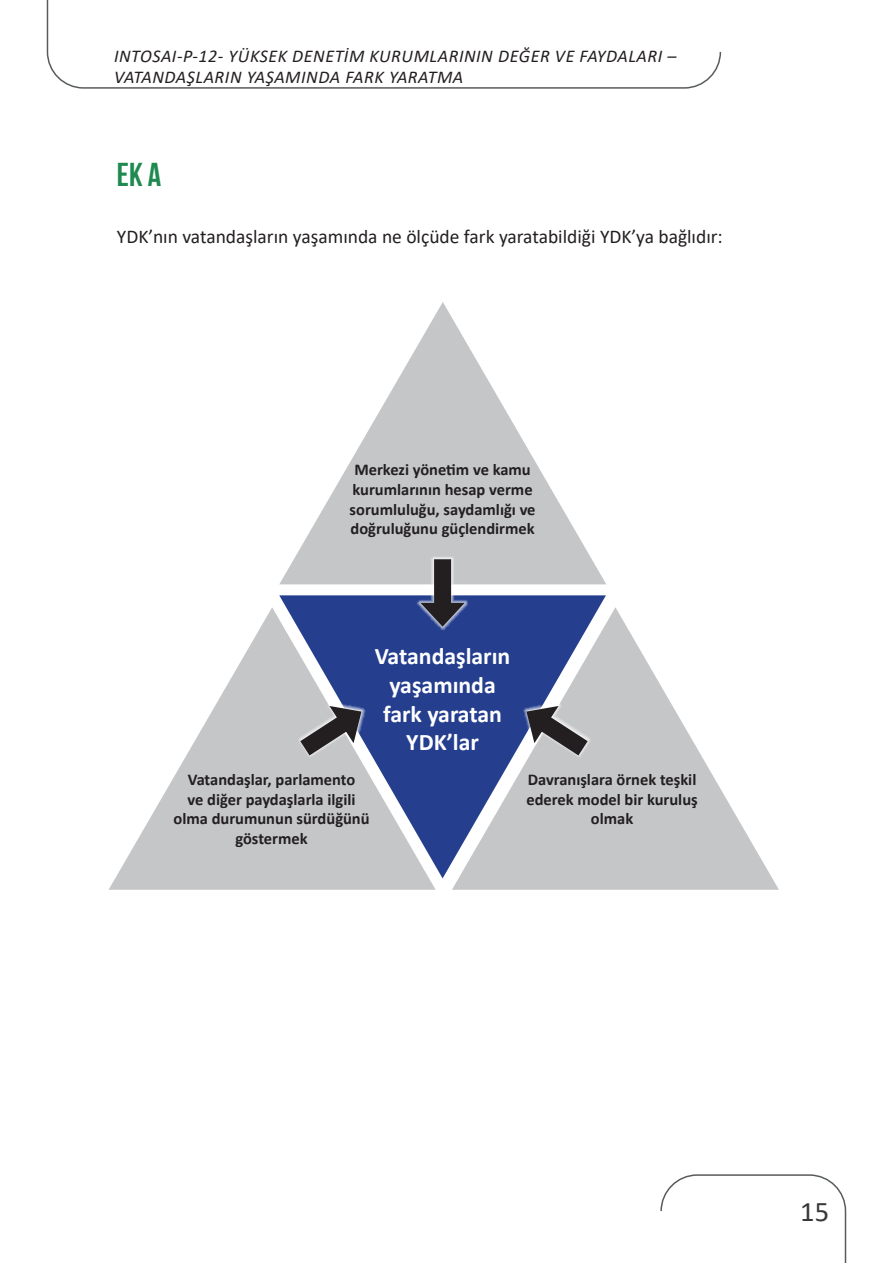
<style>
.page{position:relative;width:893px;height:1263px;background:#fff}
.page>*{position:absolute;margin:0;border:0;box-sizing:border-box;transform-origin:0 0}
.t1{font:700 33px "Bebas Neue";color:#1f8a4f}
.t2{font:28.5px "Calibri";color:#37383a}
.t3{font:700 23.85px/28.5px "Calibri";color:#fff;text-align:center}
.t4{font:19.5px "Calibri";color:#231f20}
.t5{font:italic 18px/21.6px "Calibri";letter-spacing:.03em;color:#231f20}
.t6{font:700 16.5px/19.8px "Calibri";color:#231f20;text-align:center}
</style>
<div class="page">
<svg style="left:47px;top:0;width:674px;height:89px"></svg>
<svg style="left:660px;top:1174px;width:186px;height:89px"></svg>
<svg style="left:279px;top:302px;width:327px;height:282px"></svg>
<svg style="left:109px;top:607px;width:327px;height:283px;fill:#c5c6c8"></svg>
<svg style="left:452px;top:607px;width:327px;height:283px;fill:#c5c6c8"></svg>
<svg style="left:279px;top:595px;width:327px;height:283px;background:#717fac"></svg>
<svg style="left:417px;top:556px;width:51px;height:74px"></svg>
<svg style="left:419px;top:557px;width:48px;height:71px"></svg>
<div style="left:434px;top:559px;width:17px;height:53px;background:#231f20"></div>
<svg style="left:420px;top:603px;width:45px;height:24px"></svg>
<svg style="left:509px;top:688px;width:98px;height:84px;background:#969aaa"></svg>
<svg style="left:281px;top:688px;width:97px;height:84px;background:#9499a9"></svg>
<p class="t5" style="left:114px;top:44px;width:564px">INTOSAI-P-12- YÜKSEK DENETİM KURUMLARININ DEĞER VE FAYDALARI –<br>VATANDAŞLARIN YAŞAMINDA FARK YARATMA</p>
<h1 class="t1" style="left:117px;top:157px;width:46px">EK A</h1>
<p class="t4" style="left:117px;top:223px;width:607px">YDK’nın vatandaşların yaşamında ne ölçüde fark yaratabildiği YDK’ya bağlıdır:</p>
<p class="t6" style="left:350px;top:459px;width:187px;text-align:left">Merkezi yönetim ve kamu kurumlarının hesap verme sorumluluğu, saydamlığı ve doğruluğunu güçlendirmek</p>
<h3 class="t3" style="left:375px;top:642px;width:137px">Vatandaşların yaşamında fark yaratan<br>YDK’lar</h3>
<p class="t6" style="left:174px;top:769px;width:198px">Vatandaşlar, parlamento<br>ve diğer paydaşlarla ilgili olma durumunun sürdüğünü göstermek</p>
<p class="t6" style="left:526px;top:769px;width:173px">Davranışlara örnek teşkil ederek model bir kuruluş olmak</p>
<h2 class="t2" style="left:800px;top:1191px;width:30px">15</h2>
</div>
